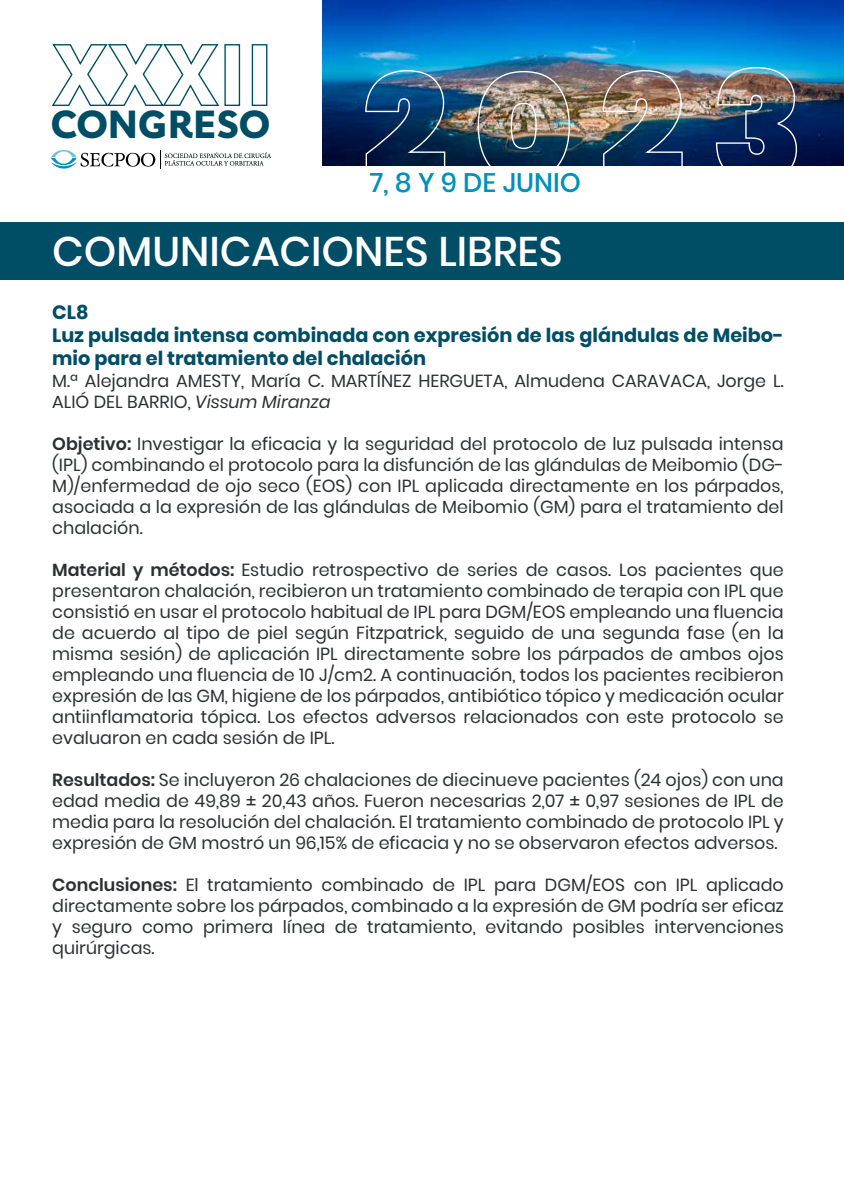
<style>
.page{position:relative;width:844px;height:1191px;background:#fff}
.page>*{position:absolute;margin:0;border:0;box-sizing:border-box;transform-origin:0 0}
.t1{font:500 41.3px "Poppins";color:#fff}
.t2{font:700 38.5px "Carnero";color:#004d66}
.t3{font:500 26.78px "Poppins";color:#0090ba}
.t4{font:700 19.25px/23.1px "Poppins";color:#004d66}
.t5{font:17.5px/21px "Poppins";color:#2d3032;text-align:justify}
.s1{font-style:italic}
.s2{font-weight:600}
</style>
<div class="page">
<img style="left:322px;top:0;width:521px;height:165px">
<svg style="left:51px;top:44px;width:169px;height:62px"></svg>
<div style="left:224px;top:44px;width:16px;height:62px;border:1px solid #004d66"></div>
<div style="left:252px;top:44px;width:15px;height:62px;border:1px solid #004d66"></div>
<svg style="left:51px;top:150px;width:220px;height:19px"></svg>
<img style="left:364px;top:69px;width:82px;height:97px">
<img style="left:477px;top:70px;width:93px;height:96px">
<img style="left:601px;top:69px;width:82px;height:97px">
<img style="left:715px;top:66px;width:82px;height:100px">
<div style="left:0;top:222px;width:843px;height:58px;background:#004d66"></div>
<h2 class="t2" style="left:51px;top:109px;width:221px">CONGRESO</h2>
<h3 class="t3" style="left:370px;top:171px;width:213px">7, 8 Y 9 DE JUNIO</h3>
<h1 class="t1" style="left:52px;top:234px;width:512px">COMUNICACIONES LIBRES</h1>
<p class="t4" style="left:52px;top:301px;width:732px">CL8<br>Luz pulsada intensa combinada con expresión de las glándulas de Meibo&shy;mio para el tratamiento del chalación</p>
<p class="t5" style="left:52px;top:370px;width:732px">M.ª Alejandra AMESTY, María C. MARTÍNEZ HERGUETA, Almudena CARAVACA, Jorge L.<br>ALIÓ DEL BARRIO, <span class="s1">Vissum Miranza</span></p>
<p class="t5" style="left:52px;top:433px;width:733px"><span class="s2">Objetivo:</span> Investigar la eficacia y la seguridad del protocolo de luz pulsada intensa (IPL) combinando el protocolo para la disfunción de las glándulas de Meibomio (DG-M)/enfermedad de ojo seco (EOS) con IPL aplicada directamente en los párpados, asociada a la expresión de las glándulas de Meibomio (GM) para el tratamiento del chalación.</p>
<p class="t5" style="left:52px;top:559px;width:732px"><span class="s2">Material y métodos:</span> Estudio retrospectivo de series de casos. Los pacientes que presentaron chalación, recibieron un tratamiento combinado de terapia con IPL que consistió en usar el protocolo habitual de IPL para DGM/EOS empleando una fluencia de acuerdo al tipo de piel según Fitzpatrick, seguido de una segunda fase (en la misma sesión) de aplicación IPL directamente sobre los párpados de ambos ojos empleando una fluencia de 10 J/cm2. A continuación, todos los pacientes recibieron expresión de las GM, higiene de los párpados, antibiótico tópico y medicación ocular antiinflamatoria tópica. Los efectos adversos relacionados con este protocolo se evaluaron en cada sesión de IPL.</p>
<p class="t5" style="left:52px;top:769px;width:732px"><span class="s2">Resultados:</span> Se incluyeron 26 chalaciones de diecinueve pacientes (24 ojos) con una edad media de 49,89 ± 20,43 años. Fueron necesarias 2,07 ± 0,97 sesiones de IPL de media para la resolución del chalación. El tratamiento combinado de protocolo IPL y expresión de GM mostró un 96,15% de eficacia y no se observaron efectos adversos.</p>
<p class="t5" style="left:52px;top:874px;width:732px"><span class="s2">Conclusiones:</span> El tratamiento combinado de IPL para DGM/EOS con IPL aplicado directamente sobre los párpados, combinado a la expresión de GM podría ser eficaz y seguro como primera línea de tratamiento, evitando posibles intervenciones quirúrgicas.</p>
</div>
